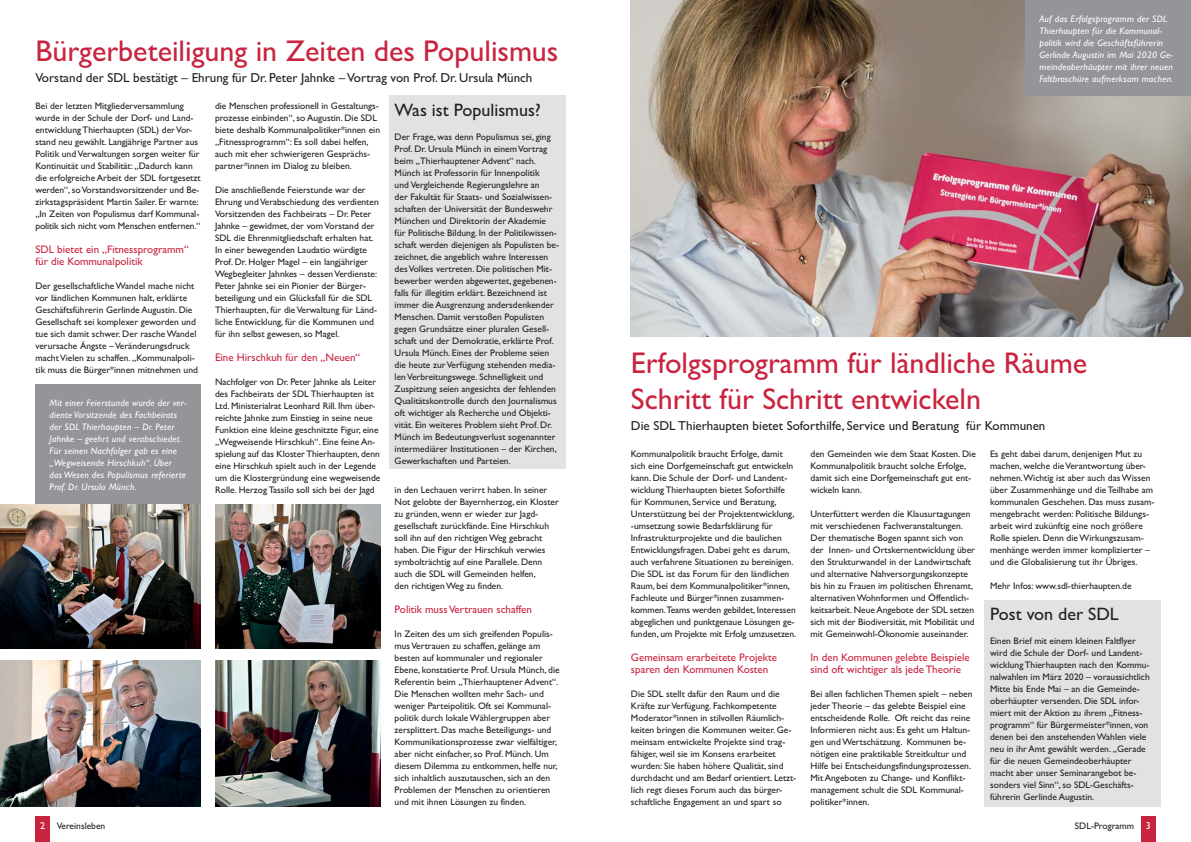
<style>
.page{position:relative;width:1191px;height:842px;background:#fff}
.page>*{position:absolute;margin:0;border:0;box-sizing:border-box;transform-origin:0 0}
.t1{font:30px/36px "Gill Sans";color:#c9243f}
.t2{font:18px "Gill Sans";color:#231f20}
.t3{font:13px "Gill Sans";color:#231f20}
.t4{font:11px/12px "Gill Sans";color:#c9243f}
.t5{font:9.5px/12px "Gill Sans";color:#231f20}
.t6{font:italic 9.5px/12px "Gill Sans";letter-spacing:.02em;color:#fff}
.s1{font-size:10px;color:#fff}
</style>
<div class="page">
<div style="left:1141px;top:816px;width:14px;height:26px;background:#c9243f"></div>
<img style="left:631px;top:0;width:560px;height:337px">
<div style="left:1025px;top:0;width:166px;height:96px;background:#939598"></div>
<div style="left:984px;top:600px;width:177px;height:206px;background:#e1e2e3"></div>
<div style="left:35px;top:384px;width:166px;height:136px;background:#939598"></div>
<img style="left:0;top:505px;width:201px;height:144px">
<img style="left:215px;top:505px;width:165px;height:144px">
<img style="left:0;top:661px;width:201px;height:145px">
<img style="left:215px;top:661px;width:165px;height:145px">
<div style="left:389px;top:95px;width:177px;height:373px;background:#e1e2e3"></div>
<div style="left:35px;top:816px;width:15px;height:26px;background:#c9243f"></div>
<h1 class="t1" style="left:35px;top:36px;width:524px">Bürgerbeteiligung in Zeiten des Populismus</h1>
<h3 class="t3" style="left:35px;top:73px;width:498px">Vorstand der SDL bestätigt – Ehrung für Dr. Peter Jahnke – Vortrag von Prof. Dr. Ursula Münch</h3>
<p class="t5" style="left:35px;top:100px;width:167px">Bei der letzten Mitgliederversammlung wurde in der Schule der Dorf- und Land&shy;entwicklung Thierhaupten (SDL) der Vor&shy;stand neu gewählt. Langjährige Partner aus Politik und Verwaltungen sorgen weiter für Kontinuität und Stabilität: „Dadurch kann die erfolgreiche Arbeit der SDL fortgesetzt werden“, so Vorstandsvorsitzender und Be - zirkstagspräsident Martin Sailer. Er warnte: „In Zeiten von Populismus darf Kommuna l - politik sich nicht vom Menschen entfernen.“</p>
<p class="t4" style="left:35px;top:244px;width:155px">SDL bietet ein „Fitnessprogramm“ für die Kommunalpolitik</p>
<p class="t5" style="left:35px;top:280px;width:164px">Der gesellschaftliche Wandel mache nicht vor ländlichen Kommunen halt, erklärte Geschäftsführerin Gerlinde Augustin. Die Gesellschaft sei komplexer geworden und tue sich damit schwer. Der rasche Wandel verursache Ängste –Veränderungsdruck macht Vielen zu schaffen. „Kommunalpoli&shy;tik muss die Bürger*innen mitnehmen und</p>
<p class="t5" style="left:215px;top:100px;width:167px">die Menschen professionell in Gestaltungs&shy;prozesse einbinden“, so Augustin. Die SDL biete deshalb Kommunalpolitiker*innen ein „Fit nessprogramm“: Es soll dabei helfen, auch mit eher schwierigeren Gesprächs - partner*innen im Dialog zu bleiben.</p>
<p class="t5" style="left:215px;top:184px;width:165px">Die anschließende Feierstunde war der Ehrung und Verabschiedung des verdienten Vorsitzenden des Fachbeirats – Dr. Peter Jahnke – gewidmet, der vom Vorstand der SDL die Ehrenmitgliedschaft erhalten hat.<br>In einer bewegenden Laudatio würdigte Prof. Dr. Holger Magel – ein langjähriger Wegbegleiter Jahnkes – dessen Verdienste:<br>Peter Jahnke sei ein Pionier der Bürger - beteiligung und ein Glücksfall für die SDL Thierhaup ten, für die Verwaltung für Länd&shy;liche Entwicklung, für die Kommunen und für ihn selbst gewesen, so Magel.</p>
<p class="t4" style="left:215px;top:352px;width:147px">Eine Hirschkuh für den „Neuen“</p>
<p class="t5" style="left:215px;top:376px;width:167px">Nachfolger von Dr. Peter Jahnke als Leiter des Fachbeirats der SDL Thierhaupten ist Ltd. Ministerialrat Leonhard Rill. Ihm über&shy;reichte Jahnke zum Einstieg in seine neue Funktion eine kleine geschnitzte Figur, eine „Wegweisende Hirschkuh“. Eine feine An - spielung auf das Kloster Thierhaupten, denn eine Hirschkuh spielt auch in der Legende um die Klostergründung eine wegweisende Rolle. Herzog Tassilo soll sich bei der Jagd</p>
<h2 class="t2" style="left:394px;top:103px;width:148px">Was ist Populismus?</h2>
<p class="t5" style="left:394px;top:131px;width:166px">Der Frage, was denn Populismus sei, ging Prof. Dr. Ursula Münch in einem Vortrag beim „Thierhauptener Advent“ nach.<br>Münch ist Professorin für Innenpolitik<br>und Vergleichende Regierungslehre an<br>der Fakultät für Staats- und Sozialwissen - schaften der Universität der Bundeswehr München und Direktorin der Akademie für Politische Bildung. In der Politikwissen&shy;schaft werden diejenigen als Populisten be - zeichnet, die angeblich wahre Interessen des Volkes vertreten. Die politischen Mit - be werber werden abgewertet, gegebenen&shy;falls für illegitim erklärt. Bezeichnend ist immer die Ausgrenzung andersdenkender Menschen. Damit verstoßen Populisten gegen Grundsätze einer pluralen Gesell&shy;schaft und der Demokratie, erklärte Prof.<br>Ursula Münch. Eines der Probleme seien die heute zur Verfügung stehenden media&shy;len Verbreitungswege. Schnelligkeit und<br>Zu spitzung seien angesichts der fehlenden Qualitätskontrolle durch den Journalismus oft wichtiger als Recherche und Objekti&shy;vität. Ein weiteres Problem sieht Prof. Dr.<br>Münch im Bedeutungsverlust sogenannter intermediärer Institutionen – der Kirchen, Gewerkschaften und Parteien.</p>
<p class="t6" style="left:50px;top:397px;width:138px">Mit einer Feierstunde wurde der ver&shy;diente Vorsitzende des Fachbeirats der SDL Thierhaupten – Dr. Peter Jahnke – geehrt und verabschiedet.<br>Für seinen Nachfolger gab es eine „Wegweisende Hirschkuh“. Über das Wesen des Populismus referierte Prof. Dr. Ursula Münch.</p>
<p class="t5" style="left:394px;top:484px;width:166px">in den Lechauen verirrt haben. In seiner Not gelobte der Bayernherzog, ein Kloster zu gründen, wenn er wieder zur Jagd -<br>ge sellschaft zurückfände. Eine Hirsch kuh soll ihn auf den richtigen Weg gebracht haben. Die Figur der Hirschkuh verwies symbolträchtig auf eine Parallele. Denn auch die SDL will Gemeinden helfen,<br>den richtigen Weg zu finden.</p>
<p class="t4" style="left:394px;top:604px;width:139px">Politik muss Vertrauen schaffen</p>
<p class="t5" style="left:394px;top:628px;width:167px">In Zeiten des um sich greifenden Populis&shy;mus Vertrauen zu schaffen, gelänge am besten auf kommunaler und regionaler Ebene, konstatierte Prof. Ursula Münch, die Referentin beim „Thierhauptener Advent“.<br>Die Menschen wollten mehr Sach- und weniger Parteipolitik. Oft sei Kommunal&shy;politik durch lokale Wählergruppen aber zersplittert. Das mache Beteiligungs- und Kommunikationsprozesse zwar vielfältiger, aber nicht einfacher, so Prof. Münch. Um diesem Dilemma zu entkommen, helfe nur, sich inhaltlich auszutauschen, sich an den Problemen der Menschen zu orientieren und mit ihnen Lösungen zu finden.</p>
<p class="t5" style="left:40px;top:820px;width:67px"><span class="s1">2</span> Vereinsleben</p>
<p class="t6" style="left:1039px;top:13px;width:135px">Auf das Erfolgsprogramm der SDL Thierhaupten für die Kommunal - politik wird die Geschäftsführerin Gerlinde Augustin im Mai 2020 Ge&shy;meindeoberhäupter mit ihrer neuen Faltbroschüre aufmerksam machen.</p>
<h1 class="t1" style="left:631px;top:348px;width:458px">Erfolgsprogramm für ländliche Räume<br>Schritt für Schritt entwickeln</h1>
<h3 class="t3" style="left:631px;top:421px;width:416px">Die SDL Thierhaupten bietet Soforthilfe, Service und Beratung für Kommunen</h3>
<p class="t5" style="left:631px;top:448px;width:167px">Kommunalpolitik braucht Erfolge, damit sich eine Dorfgemeinschaft gut entwickeln kann. Die Schule der Dorf- und Landent&shy;wicklung Thierhaupten bietet Soforthilfe für Kommunen, Service und Beratung, Unterstützung bei der Projektentwicklung, -umsetzung sowie Bedarfsklärung für Infrastrukturprojekte und die baulichen Entwicklungsfragen. Dabei geht es darum, auch verfahrene Situationen zu bereinigen.<br>Die SDL ist das Forum für den ländlichen Raum, bei dem Kommunalpolitiker*innen, Fachleute und Bürger*innen zusammen&shy;kommen.Teams werden gebildet, Interessen abgeglichen und punktgenaue Lösungen ge&shy;funden, um Projekte mit Erfolg umzusetzen.</p>
<p class="t4" style="left:631px;top:652px;width:147px">Gemeinsam erarbeitete Projekte sparen den Kommunen Kosten</p>
<p class="t5" style="left:631px;top:688px;width:167px">Die SDL stellt dafür den Raum und die Kräfte zur Verfügung. Fachkompetente Moderator*innen in stilvollen Räumlich - keiten bringen die Kommunen weiter. Ge - meinsam entwickelte Projekte sind trag&shy;fähiger, weil sie im Konsens erarbeitet wurden: Sie haben höhere Qualität, sind durchdacht und am Bedarf orientiert. Letz t - lich regt dieses Forum auch das bürger&shy;schaftliche Engagement an und spart so</p>
<p class="t5" style="left:810px;top:448px;width:167px">den Ge meinden wie dem Staat Kosten. Die Kommunalpolitik braucht solche Erfolge, damit sich eine Dorf gemeinschaft gut ent&shy;wickeln kann.</p>
<p class="t5" style="left:810px;top:508px;width:166px">Unterfüttert werden die Klausurtagungen mit verschiedenen Fachveranstaltungen.<br>Der thematische Bogen spannt sich von der Innen- und Ortskernentwicklung über den Strukturwandel in der Landwirtschaft und alternative Nahversorgungskonzepte bis hin zu Frauen im politischen Ehrenamt, alternativen Wohnformen und Öffentlich&shy;keitsarbeit. Neue Angebote der SDL setzen sich mit der Biodiversität, mit Mobilität und mit Gemeinwohl-Ökonomie auseinander.</p>
<p class="t4" style="left:810px;top:652px;width:161px">In den Kommunen gelebte Beispiele sind oft wichtiger als jede Theorie</p>
<p class="t5" style="left:810px;top:688px;width:163px">Bei allen fachlichen Themen spielt – neben jeder Theorie – das ge lebte Beispiel eine entscheidende Rolle. Oft reicht das reine Informieren nicht aus: Es geht um Haltun&shy;gen und Wertschätzung. Kommunen be - nötigen eine praktikable Streitkultur und Hilfe bei Entscheidungsfindungsprozessen.<br>Mit Angeboten zu Change- und Konflikt&shy;management schult die SDL Kommunal - politiker*innen.</p>
<p class="t5" style="left:990px;top:448px;width:166px">Es geht dabei darum, denjenigen Mut zu machen, welche die Verantwortung über&shy;nehmen.Wichtig ist aber auch das Wissen über Zusammenhänge und die Teilhabe am kommunalen Geschehen. Das muss zusam&shy;mengebracht werden: Politische Bildungs&shy;arbeit wird zukünftig eine noch größere Rolle spielen. Denn die Wirkungszusam&shy;menhänge werden immer komplizierter – und die Globalisierung tut ihr Übriges.</p>
<p class="t5" style="left:990px;top:580px;width:143px">Mehr Infos: www.sdl-thierhaupten.de</p>
<h2 class="t2" style="left:990px;top:607px;width:130px">Post von der SDL</h2>
<p class="t5" style="left:990px;top:635px;width:161px">Einen Brief mit einem kleinen Faltflyer wird die Schule der Dorf- und Landent&shy;wicklung Thierhaupten nach den Kommu&shy;nalwahlen im März 2020 – voraussichtlich Mitte bis Ende Mai – an die Gemeinde&shy;oberhäupter versenden. Die SDL infor&shy;miert mit der Aktion zu ihrem „Fitness&shy;programm“ für Bürgermeister*innen, von denen bei den an stehenden Wahlen viele neu in ihr Amt ge wählt werden. „Gerade für die neuen Gemeindeoberhäupter macht aber unser Seminarangebot be - sonders viel Sinn“, so SDL-Geschäfts - führerin Gerlinde Augustin.</p>
<p class="t5" style="left:1075px;top:820px;width:78px">SDL-Programm <span class="s1">3</span></p>
</div>
